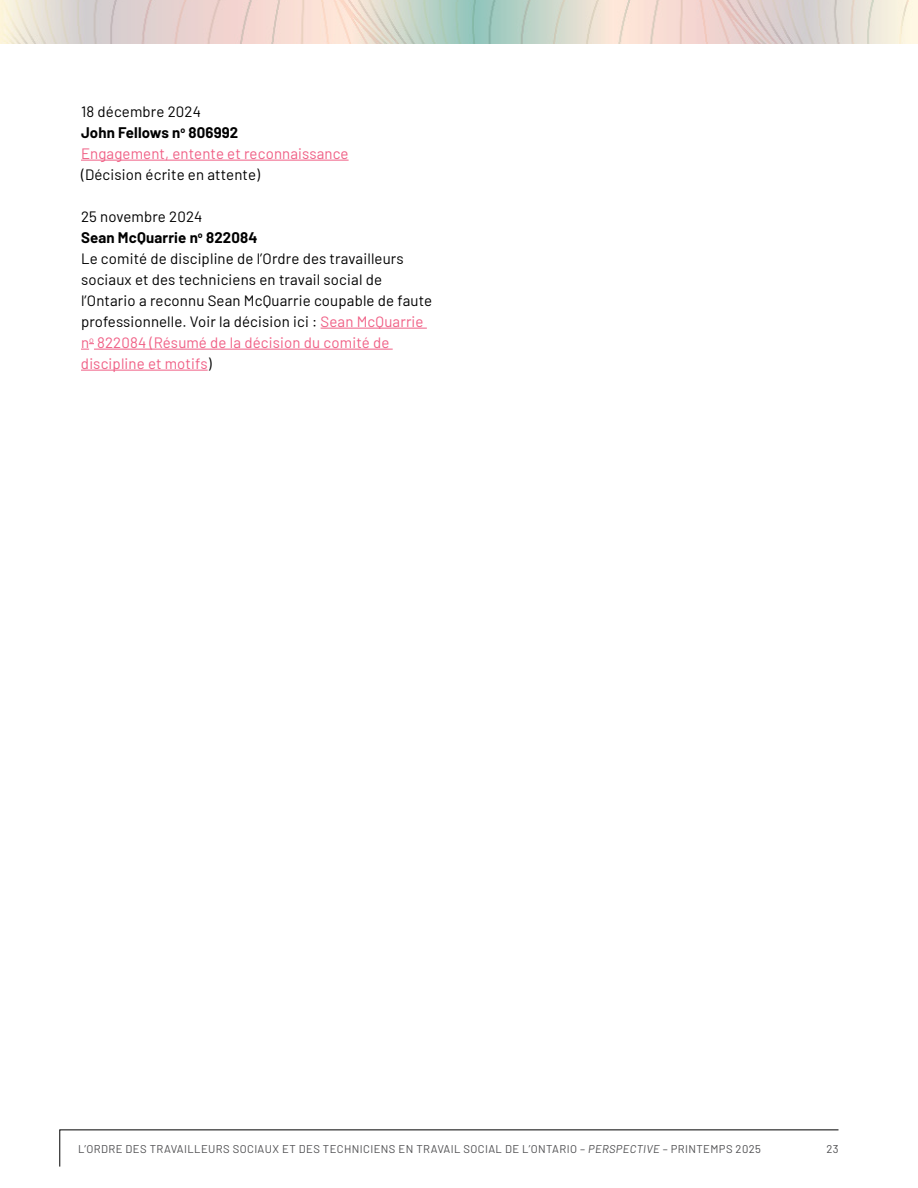
<style>
.page{position:relative;width:918px;height:1188px;background:#fff}
.page>*{position:absolute;margin:0;border:0;box-sizing:border-box;transform-origin:0 0}
.t1{font:15px/21px "Barlow";letter-spacing:.01em;color:#000}
.t2{font:15px/21px "Barlow";letter-spacing:.01em;color:#f05f85}
.t3{font:11.25px "Barlow";letter-spacing:.035em;color:#4d4d4f}
.s1{color:#000}
.s2{font-weight:700;color:#000}
.s3{font-weight:700}
.s4{color:#f05f85}
.s5{font-style:italic}
</style>
<div class="page">
<hr style="left:81px;top:160px;width:268px;height:1px;background:#f05f85">
<hr style="left:321px;top:328px;width:106px;height:1px;background:#f05f85">
<svg style="left:81px;top:343px;width:13px;height:7px"></svg>
<hr style="left:94px;top:349px;width:299px;height:1px;background:#f05f85">
<hr style="left:81px;top:370px;width:127px;height:1px;background:#f05f85">
<img style="left:0;top:0;width:918px;height:44px">
<svg style="left:59px;top:1129px;width:780px;height:38px"></svg>
<p class="t2" style="left:81px;top:100px;width:269px"><span class="s1">18 décembre 2024<br></span><span class="s2">John Fellows n</span><sup>o</sup> <span class="s2">806992<br></span>Engagement, entente et reconnaissance</p>
<p class="t1" style="left:81px;top:163px;width:181px">(Décision écrite en attente)</p>
<p class="t1" style="left:81px;top:205px;width:353px">25 novembre 2024<br><span class="s3">Sean McQuarrie n</span><sup>o</sup> <span class="s3">822084<br></span>Le comité de discipline de l’Ordre des travailleurs sociaux et des techniciens en travail social de l’Ontario a reconnu Sean McQuarrie coupable de faute professionnelle. Voir la décision ici : <span class="s4">Sean McQuarrie n</span><sup>o</sup> <span class="s4">822084 (Résumé de la décision du comité de discipline et motifs</span>)</p>
<p class="t3" style="left:78px;top:1140px;width:685px">L’ORDRE DES TRAVAILLEURS SOCIAUX ET DES TECHNICIENS EN TRAVAIL SOCIAL DE L’ONTARIO – <span class="s5">PERSPECTIVE</span> – PRINTEMPS 2025</p>
<p class="t3" style="left:826px;top:1140px;width:14px">23</p>
</div>
